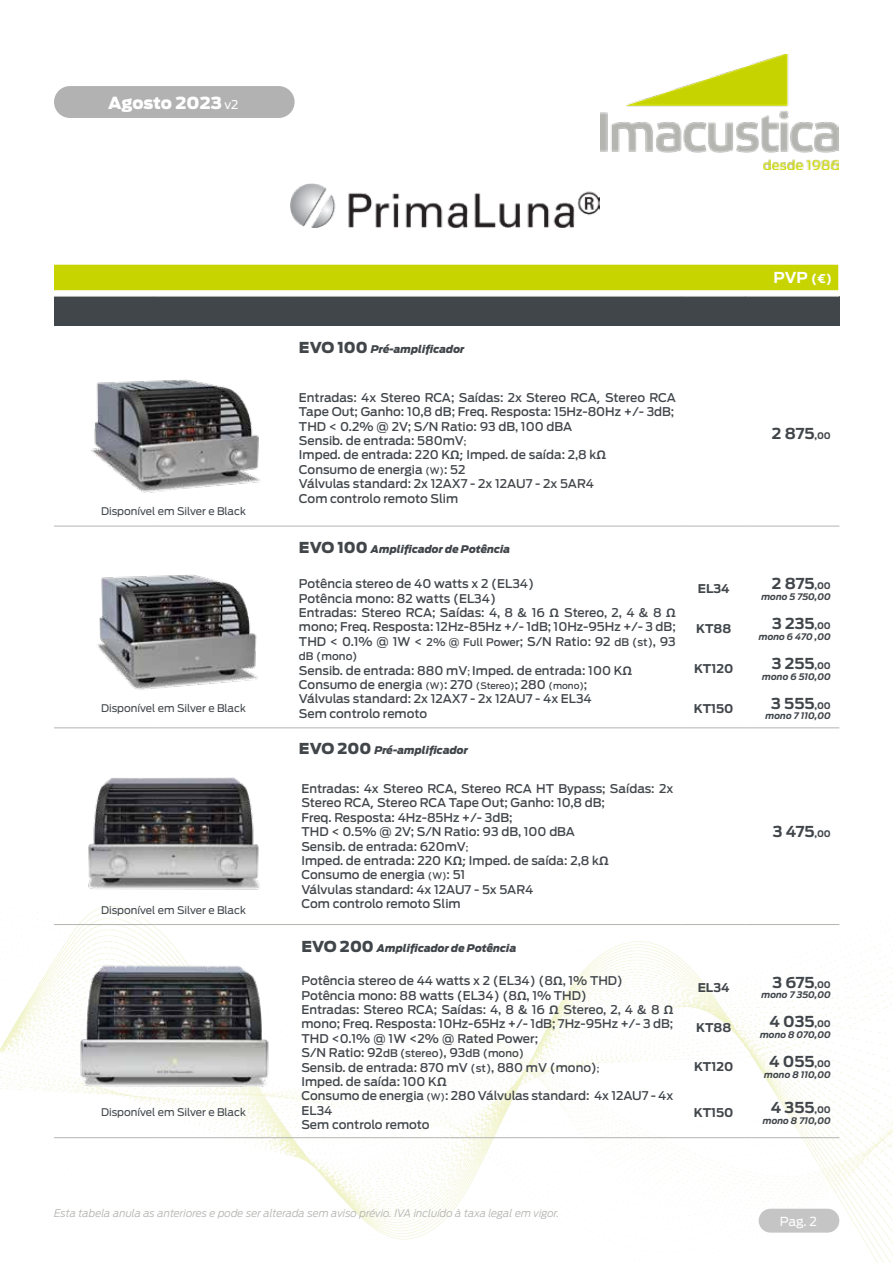
<style>
.page{position:relative;width:893px;height:1263px;background:#fff}
.page>*{position:absolute;margin:0;border:0;box-sizing:border-box;transform-origin:0 0}
.t1{font:900 16.5px "Antenna";letter-spacing:-.005em;color:#fff}
.t2{font:700 15px "Antenna";color:#41464b}
.t3{font:700 15px "Antenna";color:#fff}
.t4{font:12.3px "Antenna";color:#fff}
.t5{font:500 12px/14.4px "Antenna";color:#41464b}
.t6{font:700 12px "Antenna";color:#41464b}
.t7{font:italic 900 10.5px "Antenna";color:#41464b}
.t8{font:10.5px "Antenna";color:#41464b}
.t9{font:italic 300 10.5px "Antenna";color:#b4b4b1}
.t10{font:500 10.5px "Antenna";color:#41464b}
.t11{font:italic 700 9px "Antenna";color:#41464b}
.s1{font-weight:400;font-size:12px}
.s2{font-style:normal;font-size:15px}
.s3{font-family:"Elektra Medium Pro";font-weight:400}
.s4{font-size:9px}
.s5{font-size:12px}
.s6{font-size:10.5px}
</style>
<div class="page">
<img style="left:1px;top:916px;width:892px;height:347px">
<div style="left:54px;top:86px;width:241px;height:32px;background:#b3b2b2;border-radius:16px"></div>
<img style="left:601px;top:54px;width:238px;height:115px">
<div style="left:759px;top:1209px;width:80px;height:23px;background:#c6c5c5;border-radius:12px"></div>
<img style="left:291px;top:183px;width:309px;height:45px">
<div style="left:54px;top:265px;width:784px;height:25px;background:#c8d400"></div>
<div style="left:54px;top:296px;width:785px;height:30px;background:#41464b"></div>
<hr style="left:54px;top:526px;width:99px;height:1px;background:#b4b4b1">
<hr style="left:153px;top:526px;width:140px;height:1px;background:#b4b4b1">
<hr style="left:293px;top:526px;width:389px;height:1px;background:#b4b4b1">
<hr style="left:682px;top:526px;width:64px;height:1px;background:#b4b4b1">
<hr style="left:746px;top:526px;width:93px;height:1px;background:#b4b4b1">
<hr style="left:54px;top:728px;width:99px;height:1px;background:#b4b4b1">
<hr style="left:153px;top:728px;width:140px;height:1px;background:#b4b4b1">
<hr style="left:293px;top:728px;width:389px;height:1px;background:#b4b4b1">
<hr style="left:682px;top:728px;width:64px;height:1px;background:#b4b4b1">
<hr style="left:746px;top:728px;width:93px;height:1px;background:#b4b4b1">
<hr style="left:682px;top:1137px;width:64px;height:1px;background:#b4b4b1">
<hr style="left:54px;top:924px;width:99px;height:1px;background:#b4b4b1">
<hr style="left:153px;top:924px;width:140px;height:1px;background:#b4b4b1">
<hr style="left:293px;top:924px;width:389px;height:1px;background:#b4b4b1">
<hr style="left:682px;top:924px;width:64px;height:1px;background:#b4b4b1">
<hr style="left:746px;top:924px;width:93px;height:1px;background:#b4b4b1">
<hr style="left:293px;top:1137px;width:389px;height:1px;background:#b4b4b1">
<hr style="left:54px;top:1137px;width:99px;height:1px;background:#b4b4b1">
<hr style="left:153px;top:1137px;width:140px;height:1px;background:#b4b4b1">
<hr style="left:746px;top:1137px;width:93px;height:1px;background:#b4b4b1">
<hr style="left:54px;top:296px;width:99px;height:1px;background:#b4b4b1">
<hr style="left:153px;top:296px;width:140px;height:1px;background:#b4b4b1">
<hr style="left:293px;top:296px;width:389px;height:1px;background:#b4b4b1">
<hr style="left:682px;top:296px;width:64px;height:1px;background:#b4b4b1">
<hr style="left:746px;top:296px;width:93px;height:1px;background:#b4b4b1">
<img style="left:91px;top:379px;width:170px;height:114px">
<img style="left:98px;top:574px;width:160px;height:116px">
<img style="left:87px;top:777px;width:173px;height:139px">
<img style="left:57px;top:935px;width:233px;height:178px">
<h1 class="t1" style="left:108px;top:93px;width:132px">Agosto 2023 <span class="s1">v2</span></h1>
<p class="t8" style="left:101px;top:505px;width:146px">Disponível em Silver e Black</p>
<p class="t7" style="left:299px;top:343px;width:167px"><span class="s2">EVO 100</span> Pré-amplificador</p>
<p class="t5" style="left:299px;top:390px;width:378px">Entradas: 4x Stereo RCA; Saídas: 2x Stereo RCA<span class="s3">,</span> Stereo RCA Tape Out; Ganho: 10,8 dB; Freq. Resposta: 15Hz-80Hz +/- 3dB; THD &lt; 0.2% @ 2V; S/N Ratio: 93 dB, 100 dBA<br>Sensib. de entrada: 580mV<span class="s4">;<br></span>Imped. de entrada: 220 K<span class="s3">Ω;</span> Imped. de saída: 2,8 k<span class="s3">Ω<br></span>Consumo de energia <span class="s4">(W)</span>: 52<br>Válvulas standard: 2x 12AX7 - 2x 12AU7 - 2x 5AR4<br>Com controlo remoto Slim</p>
<p class="t3" style="left:773px;top:268px;width:60px">PVP <span class="s5">(€)</span></p>
<p class="t2" style="left:772px;top:424px;width:61px">2 875<span class="s4">,00</span></p>
<p class="t7" style="left:299px;top:543px;width:213px"><span class="s2">EVO 100</span> Amplificador de Potência</p>
<p class="t5" style="left:299px;top:577px;width:378px">Potência stereo de 40 watts x 2 (EL34)<br>Potência mono: 82 watts (EL34)<br>Entradas: Stereo RCA; Saídas: 4, 8 &amp; 16 <span class="s3">Ω</span> Stereo, 2, 4 &amp; 8 <span class="s3">Ω </span>mono; Freq. Resposta: 12Hz-85Hz +/- 1dB; 10Hz-95Hz +/- 3 dB; THD &lt; 0.1% @ 1W &lt; <span class="s6">2% @ Full Power</span>; S/N Ratio: 92 <span class="s6">dB (st)</span>, 93</p>
<p class="t10" style="left:299px;top:650px;width:60px">dB (mono)</p>
<p class="t5" style="left:299px;top:663px;width:335px">Sensib. de entrada: 880 mV<span class="s4">;</span> Imped. de entrada: 100 K<span class="s3">Ω </span>Consumo de energia <span class="s4">(W)</span>: 270 <span class="s4">(Stereo)</span>; 280 <span class="s4">(mono)</span>; Válvulas standard: 2x 12AX7 - 2x 12AU7 - 4x EL34<br>Sem controlo remoto</p>
<p class="t6" style="left:698px;top:582px;width:33px">EL34</p>
<p class="t2" style="left:772px;top:575px;width:61px">2 875<span class="s4">,00</span></p>
<p class="t11" style="left:761px;top:591px;width:71px">mono 5 750,00</p>
<p class="t6" style="left:696px;top:622px;width:37px">KT88</p>
<p class="t2" style="left:772px;top:614px;width:60px">3 235<span class="s4">,00</span></p>
<p class="t11" style="left:759px;top:631px;width:74px">mono 6 470 ,00</p>
<p class="t6" style="left:694px;top:661px;width:41px">KT120</p>
<p class="t2" style="left:772px;top:654px;width:61px">3 255<span class="s4">,00</span></p>
<p class="t11" style="left:762px;top:671px;width:70px">mono 6 510,00</p>
<p class="t8" style="left:101px;top:702px;width:146px">Disponível em Silver e Black</p>
<p class="t6" style="left:694px;top:701px;width:41px">KT150</p>
<p class="t2" style="left:771px;top:694px;width:61px">3 555<span class="s4">,00</span></p>
<p class="t11" style="left:766px;top:711px;width:67px">mono 7 110,00</p>
<p class="t7" style="left:299px;top:743px;width:171px"><span class="s2">EVO 200</span> Pré-amplificador</p>
<p class="t5" style="left:301px;top:781px;width:373px">Entradas: 4x Stereo RCA, Stereo RCA HT Bypass; Saídas: 2x Stereo RCA<span class="s3">,</span> Stereo RCA Tape Out; Ganho: 10,8 dB;<br>Freq. Resposta: 4Hz-85Hz +/- 3dB;<br>THD &lt; 0.5% @ 2V; S/N Ratio: 93 dB, 100 dBA<br>Sensib. de entrada: 620mV<span class="s4">;<br></span>Imped. de entrada: 220 K<span class="s3">Ω;</span> Imped. de saída: 2,8 k<span class="s3">Ω<br></span>Consumo de energia <span class="s4">(W)</span>: 51<br>Válvulas standard: 4x 12AU7 - 5x 5AR4<br>Com controlo remoto Slim</p>
<p class="t2" style="left:773px;top:822px;width:60px">3 475<span class="s4">,00</span></p>
<p class="t8" style="left:101px;top:904px;width:146px">Disponível em Silver e Black</p>
<p class="t7" style="left:301px;top:942px;width:216px"><span class="s2">EVO 200</span> Amplificador de Potência</p>
<p class="t5" style="left:301px;top:974px;width:373px">Potência stereo de 44 watts x 2 (EL34) (8<span class="s3">Ω</span>, 1% THD)<br>Potência mono: 88 watts (EL34) (8<span class="s3">Ω</span>, 1% THD)<br>Entradas: Stereo RCA; Saídas: 4, 8 &amp; 16 <span class="s3">Ω</span> Stereo, 2, 4 &amp; 8 <span class="s3">Ω </span>mono; Freq. Resposta: 10Hz-65Hz +/- 1dB; 7Hz-95Hz +/- 3 dB; THD &lt;0.1% @ 1W &lt;2% @ Rated Power;</p>
<p class="t10" style="left:301px;top:1047px;width:224px"><span class="s5">S/N Ratio: 92</span>dB (stereo)<span class="s5">, 93</span>dB (mono)</p>
<p class="t5" style="left:301px;top:1060px;width:373px">Sensib. de entrada: 870 mV <span class="s6">(st)</span>, 880 mV (mono)<span class="s4">;<br></span>Imped. de saída: 100 K<span class="s3">Ω<br></span>Consumo de energia <span class="s4">(W)</span>: 280 Válvulas standard: 4x 12AU7 - 4x<br>EL34<br>Sem controlo remoto</p>
<p class="t6" style="left:698px;top:980px;width:33px">EL34</p>
<p class="t2" style="left:772px;top:973px;width:60px">3 675<span class="s4">,00</span></p>
<p class="t11" style="left:761px;top:990px;width:71px">mono 7 350,00</p>
<p class="t6" style="left:696px;top:1020px;width:37px">KT88</p>
<p class="t2" style="left:769px;top:1013px;width:63px">4 035<span class="s4">,00</span></p>
<p class="t11" style="left:760px;top:1029px;width:72px">mono 8 070,00</p>
<p class="t6" style="left:694px;top:1060px;width:41px">KT120</p>
<p class="t2" style="left:769px;top:1053px;width:63px">4 055<span class="s4">,00</span></p>
<p class="t11" style="left:764px;top:1069px;width:68px">mono 8 110,00</p>
<p class="t8" style="left:101px;top:1106px;width:146px">Disponível em Silver e Black</p>
<p class="t6" style="left:694px;top:1105px;width:41px">KT150</p>
<p class="t2" style="left:771px;top:1098px;width:61px">4 355<span class="s4">,00</span></p>
<p class="t11" style="left:763px;top:1115px;width:70px">mono 8 710,00</p>
<p class="t9" style="left:54px;top:1207px;width:507px">Esta tabela anula as anteriores e pode ser alterada sem aviso prévio. IVA incluído à taxa legal em vigor.</p>
<p class="t4" style="left:780px;top:1214px;width:38px">Pag. 2</p>
</div>
